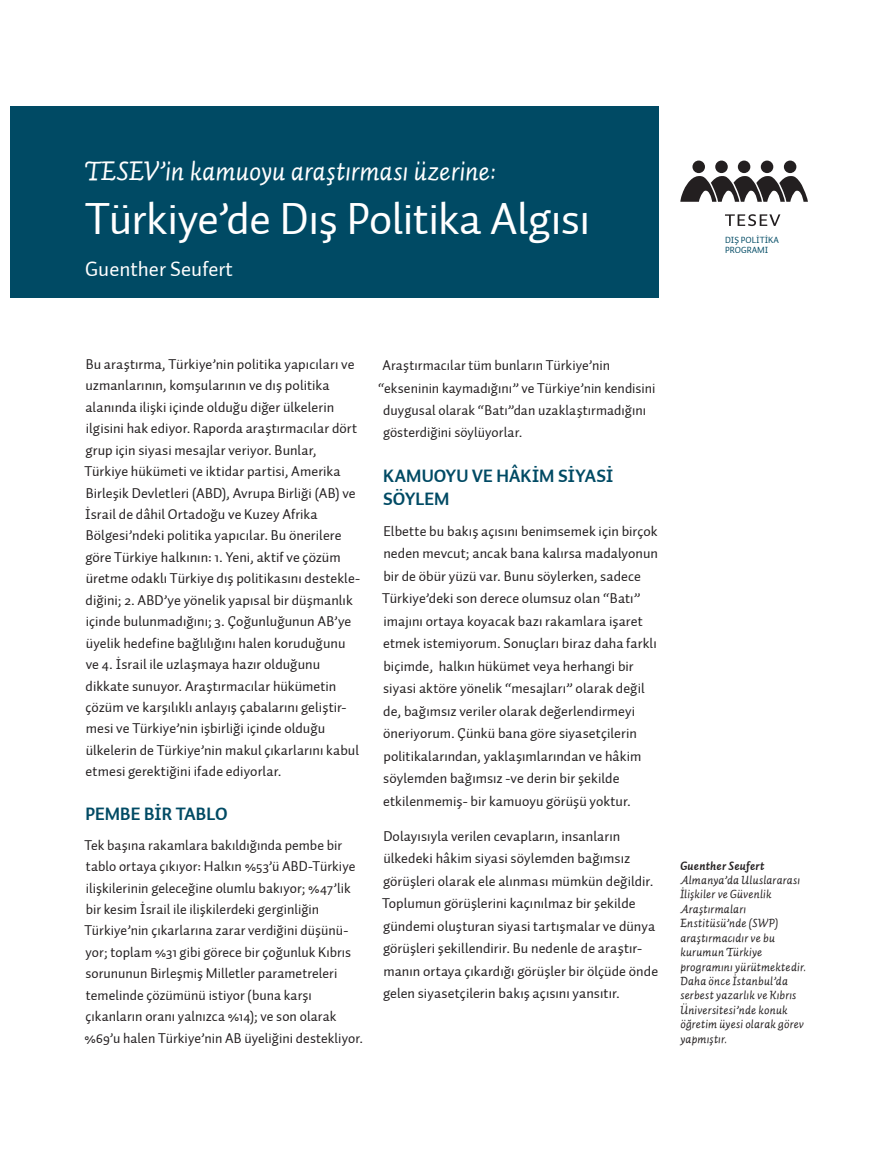
<style>
.page{position:relative;width:893px;height:1149px;background:#fff}
.page>*{position:absolute;margin:0;border:0;box-sizing:border-box;transform-origin:0 0}
.t1{font:45px "Auto 2 TR Regular";letter-spacing:-.01em;color:#fff}
.t2{font:italic 27px "Auto 2 TR Regular";color:#fff}
.t3{font:21px "Auto 2 TR Regular";color:#fff}
.t4{font:18px/23.1px "Auto 2 TR Bold";color:#004a64}
.t5{font:14.25px/21.5px "Auto 2 TR Regular";letter-spacing:.005em;color:#231f20}
.t6{font:italic 12px/14.4px "Auto 2 TR Regular";letter-spacing:.02em;color:#231f20}
.t7{font:italic 12px "Auto 2 TR Bold";letter-spacing:.02em;color:#231f20}
.t8{font:9px/10.5px "Auto 2 TR Regular";color:#004a64}
</style>
<div class="page">
<div style="left:11px;top:106px;width:648px;height:192px;background:#004a64"></div>
<svg style="left:725px;top:214px;width:55px;height:12px"></svg>
<div style="left:784px;top:160px;width:12px;height:13px;background:#231f20;border-radius:50%"></div>
<div style="left:761px;top:160px;width:12px;height:13px;background:#231f20;border-radius:50%"></div>
<div style="left:738px;top:160px;width:12px;height:13px;background:#231f20;border-radius:50%"></div>
<div style="left:715px;top:160px;width:13px;height:13px;background:#231f20;border-radius:50%"></div>
<svg style="left:680px;top:176px;width:128px;height:26px"></svg>
<div style="left:692px;top:160px;width:13px;height:13px;background:#231f20;border-radius:50%"></div>
<h2 class="t2" style="left:85px;top:153px;width:413px">TESEV’in kamuoyu araştırması üzerine:</h2>
<h1 class="t1" style="left:85px;top:190px;width:507px">Türkiye’de Dış Politika Algısı</h1>
<h3 class="t3" style="left:85px;top:256px;width:149px">Guenther Seufert</h3>
<p class="t8" style="left:725px;top:234px;width:55px">DIŞ POLİTİKA<br>PROGRAMI</p>
<p class="t5" style="left:84px;top:353px;width:277px">Bu araştırma, Türkiye’nin politika yapıcıları ve uzmanlarının, komşularının ve dış politika alanında ilişki içinde olduğu diğer ülkelerin ilgisini hak ediyor. Raporda araştırmacılar dört grup için siyasi mesajlar veriyor. Bunlar, Türkiye hükümeti ve iktidar partisi, Amerika Birleşik Devletleri (ABD), Avrupa Birliği (AB) ve İsrail de dâhil Ortadoğu ve Kuzey Afrika Bölgesi’ndeki politika yapıcılar. Bu önerilere göre Türkiye halkının: 1. Yeni, aktif ve çözüm üretme odaklı Türkiye dış politikasını destekle&shy;diğini; 2. ABD’ye yönelik yapısal bir düşmanlık içinde bulunmadığını; 3. Çoğunluğunun AB’ye üyelik hedefine bağlılığını halen koruduğunu ve 4. İsrail ile uzlaşmaya hazır olduğunu dikkate sunuyor. Araştırmacılar hükümetin çözüm ve karşılıklı anlayış çabalarını geliştir&shy;mesi ve Türkiye’nin işbirliği içinde olduğu ülkelerin de Türkiye’nin makul çıkarlarını kabul etmesi gerektiğini ifade ediyorlar.</p>
<p class="t4" style="left:86px;top:802px;width:144px">PEMBE BIR TABLO</p>
<p class="t5" style="left:84px;top:834px;width:280px">Tek başına rakamlara bakıldığında pembe bir tablo ortaya çıkıyor: Halkın %53’ü ABD-Türkiye ilişkilerinin geleceğine olumlu bakıyor; %47’lik bir kesim İsrail ile ilişkilerdeki gerginliğin Türkiye’nin çıkarlarına zarar verdiğini düşünü&shy;yor; toplam %31 gibi görece bir çoğunluk Kıbrıs sorununun Birleşmiş Milletler parametreleri temelinde çözümünü istiyor (buna karşı çıkanların oranı yalnızca %14); ve son olarak %69’u halen Türkiye’nin AB üyeliğini destekliyor.</p>
<p class="t5" style="left:382px;top:354px;width:229px">Araştırmacılar tüm bunların Türkiye’nin</p>
<p class="t5" style="left:378px;top:377px;width:279px">“ekseninin kaymadığını” ve Türkiye’nin kendisini</p>
<p class="t5" style="left:383px;top:399px;width:264px">duygusal olarak “Batı”dan uzaklaştırmadığını</p>
<p class="t5" style="left:383px;top:422px;width:141px">gösterdiğini söylüyorlar.</p>
<p class="t4" style="left:383px;top:464px;width:232px">KAMUOYU VE HÂKIM SIYASI<br>SÖYLEM</p>
<p class="t5" style="left:382px;top:520px;width:277px;line-height:22.5px">Elbette bu bakış açısını benimsemek için birçok neden mevcut; ancak bana kalırsa madalyonun bir de öbür yüzü var. Bunu söylerken, sadece Türkiye’deki son derece olumsuz olan “Batı” imajını ortaya koyacak bazı rakamlara işaret etmek istemiyorum. Sonuçları biraz daha farklı biçimde, halkın hükümet veya herhangi bir siyasi aktöre yönelik “mesajları” olarak değil de, bağımsız veriler olarak değerlendirmeyi öneriyorum. Çünkü bana göre siyasetçilerin politikalarından, yaklaşımlarından ve hâkim söylemden bağımsız -ve derin bir şekilde etkilenmemiş- bir kamuoyu görüşü yoktur.</p>
<p class="t5" style="left:382px;top:824px;width:278px;line-height:22.5px">Dolayısıyla verilen cevapların, insanların ülkedeki hâkim siyasi söylemden bağımsız görüşleri olarak ele alınması mümkün değildir.<br>Toplumun görüşlerini kaçınılmaz bir şekilde gündemi oluşturan siyasi tartışmalar ve dünya görüşleri şekillendirir. Bu nedenle de araştır&shy;manın ortaya çıkardığı görüşler bir ölçüde önde gelen siyasetçilerin bakış açısını yansıtır.</p>
<p class="t7" style="left:680px;top:857px;width:86px">Guenther Seufert</p>
<p class="t6" style="left:680px;top:872px;width:127px">Almanya’da Uluslararası<br>İlişkiler ve Güvenlik<br>Araştırmaları<br>Enstitüsü’nde (SWP) araştırmacıdır ve bu kurumun Türkiye programını yürütmektedir.<br>Daha önce İstanbul’da serbest yazarlık ve Kıbrıs<br>Üniversitesi’nde konuk öğretim üyesi olarak görev yapmıştır.</p>
</div>
